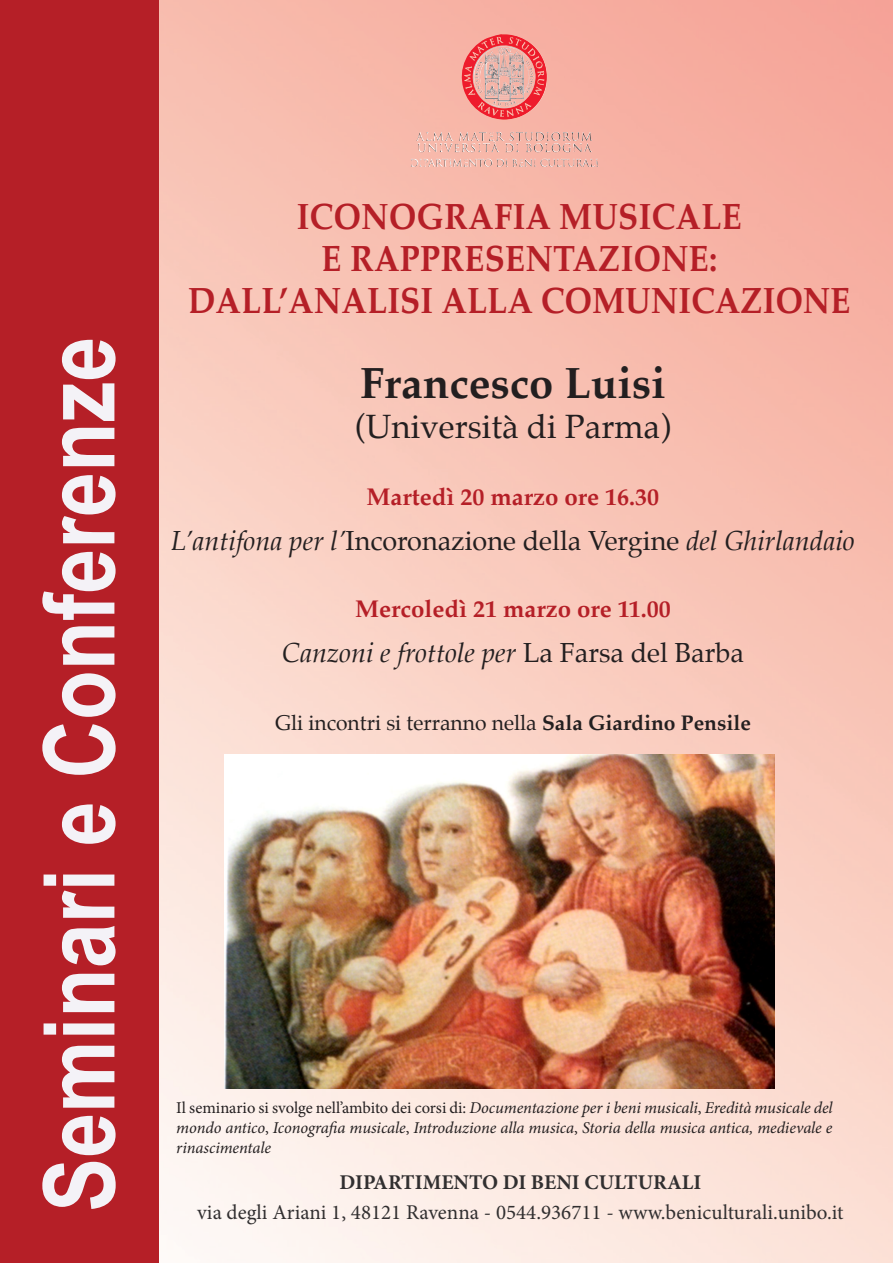
<style>
.page{position:relative;width:893px;height:1263px;background:#fff}
.page>*{position:absolute;margin:0;border:0;box-sizing:border-box;transform-origin:0 0}
.t1{font:700 99px "Arial Narrow";color:#f4f2f7}
.t2{font:700 43.5px "Palatino";color:#231f20}
.t3{font:700 36.3px "Palatino";letter-spacing:.005em;color:#b51f27;scale:.91 1}
.t4{font:33px "Palatino";color:#231f20}
.t5{font:italic 27px "Palatino";color:#231f20}
.t6{font:700 24px "Palatino";color:#b51f27}
.t7{font:21px "Minion Pro";color:#312f30}
.t8{font:21px "Palatino";color:#231f20}
.t9{font:700 21px "Minion Pro";color:#312f30}
.t10{font:italic 16.5px/19.8px "Minion Pro";letter-spacing:-.005em;color:#231f20;text-align:justify}
.s1{font-style:normal}
.s2{font-weight:700}
</style>
<div class="page">
<img style="left:158px;top:0;width:735px;height:1263px">
<div style="left:0;top:0;width:158px;height:1263px;background:#b51f27"></div>
<img style="left:224px;top:754px;width:550px;height:334px">
<img style="left:457px;top:34px;width:92px;height:86px">
<p class="t1" style="left:5px;top:1212px;width:877px;rotate:-90deg">Seminari e Conferenze</p>
<p class="t3" style="left:297px;top:186px;width:491px">ICONOGRAFIA MUSICALE</p>
<p class="t3" style="left:321px;top:228px;width:437px">E RAPPRESENTAZIONE:</p>
<p class="t3" style="left:188px;top:270px;width:729px">DALL’ANALISI ALLA COMUNICAZIONE</p>
<p class="t2" style="left:360px;top:346px;width:307px">Francesco Luisi</p>
<p class="t4" style="left:355px;top:399px;width:318px">(Università di Parma)</p>
<p class="t6" style="left:367px;top:476px;width:294px">Martedì 20 marzo ore 16.30</p>
<p class="t5" style="left:171px;top:518px;width:685px">L’antifona per l’<span class="s1">Incoronazione della Vergine</span> del Ghirlandaio</p>
<p class="t6" style="left:355px;top:589px;width:317px">Mercoledì 21 marzo ore 11.00</p>
<p class="t5" style="left:282px;top:630px;width:463px">Canzoni e frottole per <span class="s1">La Farsa del Barba</span></p>
<p class="t8" style="left:275px;top:705px;width:477px">Gli incontri si terranno nella <span class="s2">Sala Giardino Pensile</span></p>
<p class="t10" style="left:176px;top:1098px;width:658px"><span class="s1">Il seminario si svolge nell’ambito dei corsi di:</span> Documentazione per i beni musicali<span class="s1">,</span> Eredità musicale del mondo antico<span class="s1">,</span> Iconografia musicale<span class="s1">,</span> Introduzione alla musica<span class="s1">,</span> Storia della musica antica, medievale e rinascimentale</p>
<p class="t9" style="left:339px;top:1167px;width:364px">DIPARTIMENTO DI BENI CULTURALI</p>
<p class="t7" style="left:197px;top:1198px;width:648px">via degli Ariani 1, 48121 Ravenna - 0544.936711 - www.beniculturali.unibo.it</p>
</div>
